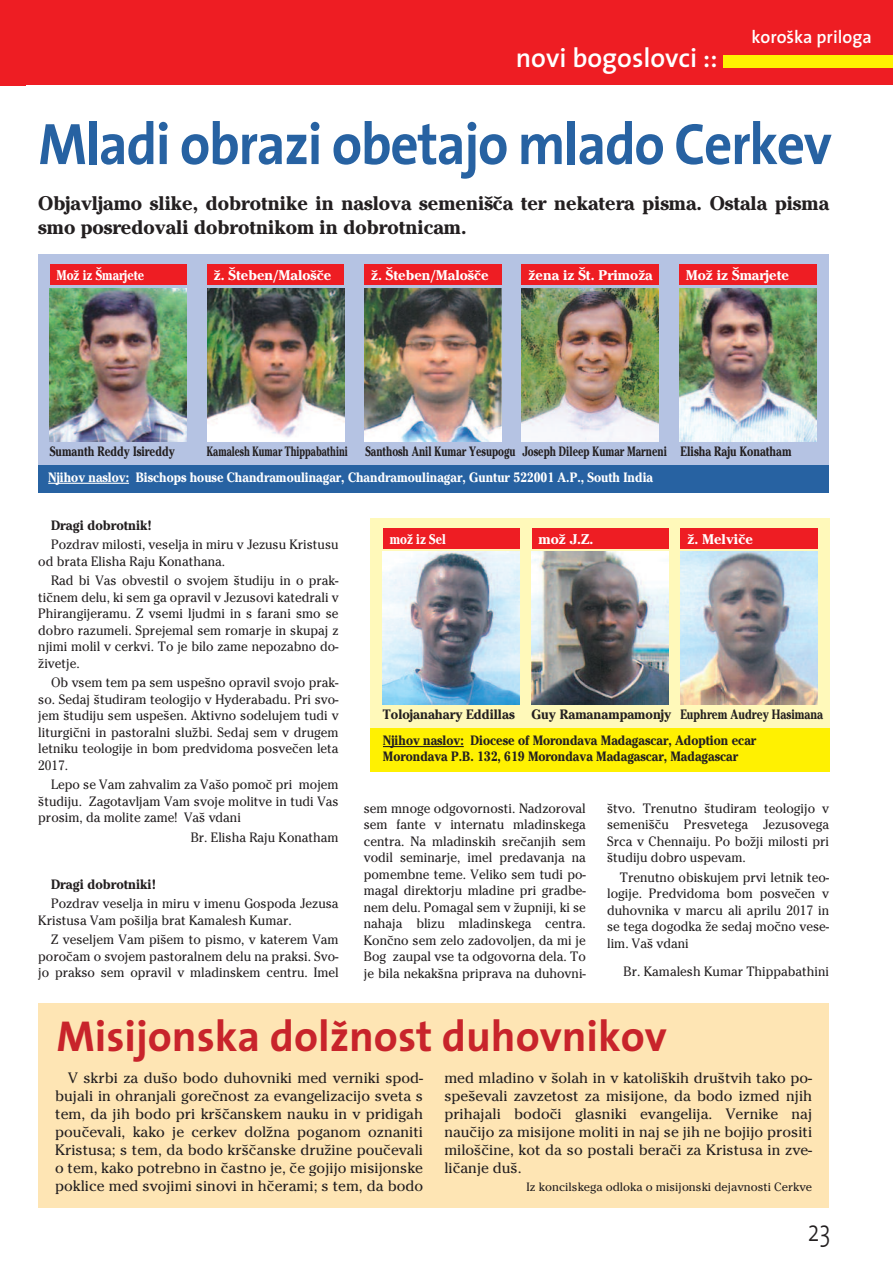
<style>
.page{position:relative;width:893px;height:1263px;background:#fff}
.page>*{position:absolute;margin:0;border:0;box-sizing:border-box;transform-origin:0 0}
.t1{font:58.95px "The Sans Bold Slov";letter-spacing:-.025em;color:#2762a2;scale:.94 1}
.t2{font:43.5px "The Sans Bold Slov";color:#c8242b}
.t3{font:30px "The Sans Light Slov";color:#231f20;scale:.8 1}
.t4{font:27px "The Sans Semi Bold Slov";color:#fff}
.t5{font:19.5px/24px "Chelt Bolsl";color:#231f20}
.t6{font:18px "The Sans Semi Bold Slov";color:#fff}
.t7{font:15px/18px "Chelt Boosl";color:#231f20;text-align:justify}
.t8{font:13.95px "Chelt Bolsl";color:#fff}
.t9{font:13.95px "Chelt Bolsl";color:#fff;scale:.85 1}
.t10{font:13.5px/16.5px "Chelt Boosl";color:#231f20;text-align:justify;scale:.95 1}
.t11{font:13.5px/26.4px "Chelt Bolsl";color:#231f20;scale:.95 1}
.t12{font:13.5px "Chelt Bolsl";color:#fff;scale:.9 1}
.t13{font:13.5px "Chelt Bolsl";color:#231f20;scale:.9 1}
.t14{font:13.5px "Chelt Bolsl";color:#231f20;scale:.75 1}
.t15{font:13.5px "Chelt Bolsl";color:#231f20;scale:.8 1}
.t16{font:13.5px "Chelt Bolsl";color:#231f20;scale:.7 1}
.t17{font:12px "Chelt Boosl";color:#231f20}
</style>
<div class="page">
<div style="left:38px;top:254px;width:791px;height:213px;background:#b5c3e3"></div>
<img style="left:50px;top:288px;width:137px;height:153px">
<div style="left:50px;top:265px;width:137px;height:20px;background:#ee1d23"></div>
<img style="left:207px;top:288px;width:137px;height:153px">
<div style="left:207px;top:265px;width:137px;height:20px;background:#ee1d23"></div>
<img style="left:364px;top:288px;width:137px;height:153px">
<div style="left:364px;top:265px;width:137px;height:20px;background:#ee1d23"></div>
<img style="left:522px;top:288px;width:137px;height:153px">
<div style="left:522px;top:265px;width:137px;height:20px;background:#ee1d23"></div>
<img style="left:679px;top:288px;width:137px;height:153px">
<div style="left:679px;top:265px;width:137px;height:20px;background:#ee1d23"></div>
<div style="left:38px;top:465px;width:791px;height:27px;background:#2762a2"></div>
<hr style="left:48px;top:483px;width:81px;height:1px;background:#fff">
<div style="left:370px;top:518px;width:459px;height:211px;background:#fff9ba"></div>
<img style="left:383px;top:551px;width:137px;height:153px">
<div style="left:383px;top:528px;width:137px;height:20px;background:#ee1d23"></div>
<img style="left:532px;top:551px;width:137px;height:153px">
<div style="left:532px;top:528px;width:137px;height:20px;background:#ee1d23"></div>
<img style="left:681px;top:551px;width:137px;height:153px">
<div style="left:681px;top:528px;width:137px;height:20px;background:#ee1d23"></div>
<div style="left:370px;top:728px;width:459px;height:44px;background:#fff101"></div>
<hr style="left:383px;top:746px;width:81px;height:1px;background:#231f20">
<div style="left:0;top:0;width:893px;height:85px;background:#ee1d23"></div>
<div style="left:723px;top:55px;width:170px;height:13px;background:#fff101"></div>
<img style="left:0;top:85px;width:25px;height:1px">
<div style="left:38px;top:1003px;width:791px;height:205px;background:#fee5b4"></div>
<h3 class="t4" style="left:516px;top:47px;width:203px">novi bogoslovci ::</h3>
<h3 class="t6" style="left:751px;top:30px;width:122px">koroüka priloga</h3>
<h1 class="t1" style="left:38px;top:121px;width:846px">Mladi obrazi obetajo mlado Cerkev</h1>
<h3 class="t5" style="left:38px;top:191px;width:792px">Objavljamo slike, dobrotnike in naslova semenišœa ter nekatera pisma. Ostala pisma smo posredovali dobrotnikom in dobrotnicam.</h3>
<p class="t9" style="left:57px;top:267px;width:105px">Mož iz Šmarjete</p>
<p class="t8" style="left:214px;top:267px;width:119px">ž. Šteben/Maloøœe</p>
<p class="t8" style="left:371px;top:267px;width:119px">ž. Šteben/Maloøœe</p>
<p class="t8" style="left:528px;top:267px;width:126px">žena iz Št. Primoža</p>
<p class="t8" style="left:686px;top:267px;width:105px">Mož iz Šmarjete</p>
<p class="t15" style="left:50px;top:443px;width:158px">Sumanth Reddy Isireddy</p>
<p class="t16" style="left:207px;top:443px;width:203px">Kamalesh Kumar Thippabathini</p>
<p class="t14" style="left:365px;top:443px;width:202px">Santhosh Anil Kumar Yesupogu</p>
<p class="t14" style="left:522px;top:443px;width:194px">Joseph Dileep Kumar Marneni</p>
<p class="t12" style="left:48px;top:469px;width:674px">Njihov naslov: Bischops house Chandramoulinagar, Chandramoulinagar, Guntur 522001 A.P., South India</p>
<p class="t15" style="left:681px;top:443px;width:140px">Elisha Raju Konatham</p>
<p class="t11" style="left:51px;top:512px;width:108px">Dragi dobrotnik!</p>
<p class="t10" style="left:38px;top:536px;width:318px;text-indent:13px">Pozdrav milosti, veselja in miru v Jezusu Kristusu od brata Elisha Raju Konathana.</p>
<p class="t10" style="left:38px;top:572px;width:318px;text-indent:13px">Rad bi Vas obvestil o svojem študiju in o prak&shy;tiœnem delu, ki sem ga opravil v Jezusovi katedrali v Phirangijeramu. Z vsemi ljudmi in s farani smo se dobro razumeli. Sprejemal sem romarje in skupaj z njimi molil v cerkvi. To je bilo zame nepozabno do&shy;živetje.</p>
<p class="t10" style="left:38px;top:674px;width:318px;text-indent:13px">Ob vsem tem pa sem uspešno opravil svojo prak&shy;so. Sedaj študiram teologijo v Hyderabadu. Pri svo&shy;jem študiju sem uspešen. Aktivno sodelujem tudi v liturgiœni in pastoralni službi. Sedaj sem v drugem letniku teologije in bom predvidoma posveœen leta 2017.</p>
<p class="t10" style="left:38px;top:776px;width:318px;text-indent:13px">Lepo se Vam zahvalim za Vašo pomoœ pri mojem študiju. Zagotavljam Vam svoje molitve in tudi Vas prosim, da molite zame! Vaš vdani</p>
<p class="t10" style="left:191px;top:829px;width:157px">Br. Elisha Raju Konatham</p>
<p class="t11" style="left:51px;top:871px;width:112px">Dragi dobrotniki!</p>
<p class="t10" style="left:38px;top:895px;width:318px;text-indent:13px">Pozdrav veselja in miru v imenu Gospoda Jezusa<br>Kristusa Vam pošilja brat Kamalesh Kumar.</p>
<p class="t10" style="left:38px;top:931px;width:318px;text-indent:13px">Z veseljem Vam pišem to pismo, v katerem Vam poroœam o svojem pastoralnem delu na praksi. Svo&shy;jo prakso sem opravil v mladinskem centru. Imel</p>
<p class="t9" style="left:390px;top:531px;width:68px">mož iz Sel</p>
<p class="t8" style="left:538px;top:531px;width:56px">mož J.Z.</p>
<p class="t8" style="left:687px;top:531px;width:67px">ž. Melviœe</p>
<p class="t11" style="left:383px;top:701px;width:140px">Tolojanahary Eddillas</p>
<p class="t11" style="left:383px;top:701px;width:465px;text-indent:149px">Guy Ramanampamonjy Euphrem Audrey Hasimana<br>Njihov naslov: Diocese of Morondava Madagascar, Adoption ecar</p>
<p class="t13" style="left:383px;top:748px;width:396px">Morondava P.B. 132, 619 Morondava Madagascar, Madagascar</p>
<p class="t10" style="left:364px;top:800px;width:235px">sem mnoge odgovornosti. Nadzoroval sem fante v internatu mladinskega centra. Na mladinskih sreœanjih sem vodil seminarje, imel predavanja na pomembne teme. Veliko sem tudi po&shy;magal direktorju mladine pri gradbe&shy;nem delu. Pomagal sem v župniji, ki se nahaja blizu mladinskega centra.<br>Konœno sem zelo zadovoljen, da mi je Bog zaupal vse ta odgovorna dela. To je bila nekakšna priprava na duhovni-</p>
<p class="t10" style="left:607px;top:800px;width:235px">štvo. Trenutno študiram teologijo v semenišœu Presvetega Jezusovega Srca v Chennaiju. Po božji milosti pri študiju dobro uspevam.</p>
<p class="t10" style="left:607px;top:869px;width:235px;text-indent:13px">Trenutno obiskujem prvi letnik teo&shy;logije. Predvidoma bom posveœen v duhovnika v marcu ali aprilu 2017 in se tega dogodka že sedaj moœno vese&shy;lim. Vaš vdani</p>
<p class="t10" style="left:624px;top:963px;width:218px">Br. Kamalesh Kumar Thippabathini</p>
<h2 class="t2" style="left:57px;top:1019px;width:612px">Misijonska dolänost duhovnikov</h2>
<p class="t7" style="left:55px;top:1068px;width:369px;text-indent:13px">V skrbi za dušo bodo duhovniki med verniki spod&shy;bujali in ohranjali goreœnost za evangelizacijo sveta s tem, da jih bodo pri kršœanskem nauku in v pridigah pouœevali, kako je cerkev dolžna poganom oznaniti Kristusa; s tem, da bodo kršœanske družine pouœevali o tem, kako potrebno in œastno je, œe gojijo misijonske poklice med svojimi sinovi in hœerami; s tem, da bodo</p>
<p class="t7" style="left:444px;top:1068px;width:369px">med mladino v šolah in v katoliških društvih tako po&shy;speševali zavzetost za misijone, da bodo izmed njih prihajali bodoœi glasniki evangelija. Vernike naj nauœijo za misijone moliti in naj se jih ne bojijo prositi milošœine, kot da so postali beraœi za Kristusa in zve&shy;liœanje duš.</p>
<p class="t17" style="left:527px;top:1179px;width:287px">Iz koncilskega odloka o misijonski dejavnosti Cerkve</p>
<h3 class="t3" style="left:808px;top:1219px;width:30px">23</h3>
</div>
